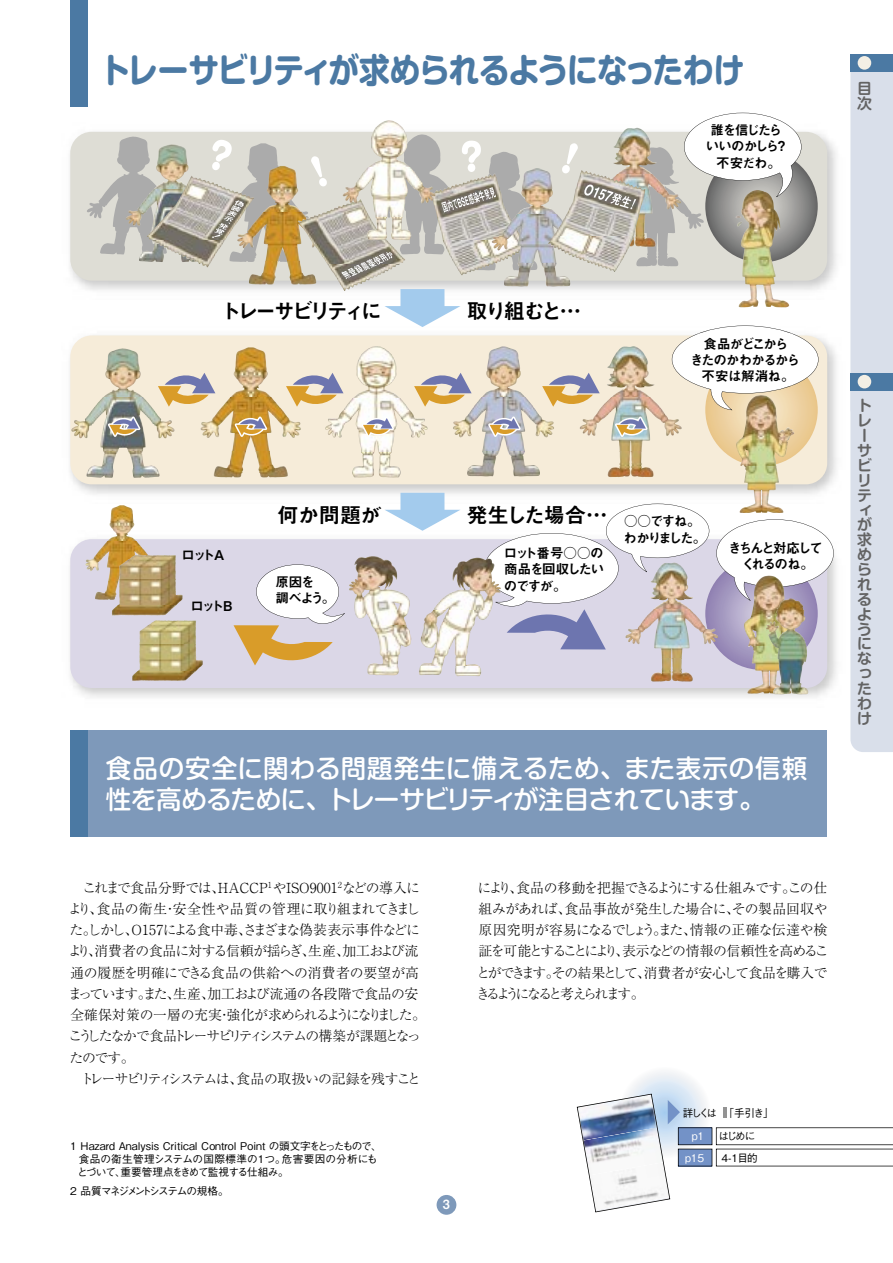
<style>
.page{position:relative;width:893px;height:1263px;background:#fff}
.page>*{position:absolute;margin:0;border:0;box-sizing:border-box;transform-origin:0 0}
.t1{font:700 34.05px "Shin M Go Pro";letter-spacing:-.045em;color:#4b79a3;scale:.9 1}
.t2{font:500 25.5px/30.6px "Shin M Go Pro";color:#fff}
.t3{font:21.3px "Midashi Go Pro MB31";letter-spacing:-.12em;color:#000}
.t4{font:21.3px "Midashi Go Pro MB31";letter-spacing:-.18em;color:#000}
.t5{font:700 14.85px/14.9px "Shin M Go Pro De";color:#636363}
.t6{font:300 13.8px/21.3px "Ryumin Pro";letter-spacing:-.035em;color:#000}
.t7{font:300 13.8px/21.3px "Ryumin Pro";letter-spacing:-.055em;color:#000;text-align:justify}
.t8{font:13.5px/16.2px "Midashi Go Pro MB31";letter-spacing:-.12em;color:#000}
.t9{font:13.5px/16.2px "Midashi Go Pro MB31";letter-spacing:-.15em;color:#000}
.t10{font:13.5px/16.2px "Midashi Go Pro MB31";letter-spacing:-.065em;color:#000;text-align:center}
.t11{font:13.5px/16.2px "Midashi Go Pro MB31";letter-spacing:-.095em;color:#000;text-align:center}
.t12{font:12.75px "Midashi Go Pro MB31";color:#fff}
.t13{font:500 10.65px/12.8px "Gothic BBB Pro";color:#000}
.t14{font:500 10.65px "Gothic BBB Pro";letter-spacing:-.14em;color:#000}
.t15{font:500 10.65px/21.5px "Gothic BBB Pro";color:#fff;text-align:right}
</style>
<div class="page">
<div style="left:70px;top:730px;width:757px;height:107px;background:#7e99ba"></div>
<div style="left:70px;top:730px;width:17px;height:107px;background:#4b79a3"></div>
<img style="left:70px;top:531px;width:767px;height:167px">
<img style="left:70px;top:122px;width:767px;height:168px">
<div style="left:70px;top:539px;width:757px;height:149px;background:#dbd7e7;border-radius:21px"></div>
<div style="left:70px;top:132px;width:757px;height:149px;background:#deddd5;border-radius:21px"></div>
<svg style="left:87px;top:137px;width:85px;height:117px"></svg>
<svg style="left:70px;top:335px;width:757px;height:149px;background:#e6dbc5"></svg>
<svg style="left:705px;top:150px;width:113px;height:112px"></svg>
<svg style="left:705px;top:354px;width:113px;height:112px;background:#ebcd98"></svg>
<svg style="left:705px;top:557px;width:113px;height:113px;background:#a599c0"></svg>
<img style="left:112px;top:555px;width:71px;height:60px">
<img style="left:132px;top:620px;width:71px;height:61px">
<img style="left:375px;top:346px;width:53px;height:132px">
<img style="left:633px;top:346px;width:49px;height:130px">
<img style="left:674px;top:581px;width:44px;height:100px">
<img style="left:172px;top:144px;width:17px;height:32px">
<img style="left:280px;top:262px;width:18px;height:23px">
<img style="left:738px;top:266px;width:51px;height:41px">
<img style="left:740px;top:410px;width:54px;height:103px">
<img style="left:354px;top:556px;width:57px;height:119px">
<img style="left:440px;top:558px;width:44px;height:118px">
<svg style="left:716px;top:519px;width:118px;height:82px"></svg>
<img style="left:747px;top:576px;width:55px;height:118px">
<img style="left:766px;top:598px;width:42px;height:96px">
<img style="left:298px;top:206px;width:107px;height:85px">
<img style="left:147px;top:176px;width:65px;height:92px">
<img style="left:386px;top:120px;width:49px;height:14px">
<img style="left:536px;top:272px;width:47px;height:15px">
<img style="left:550px;top:174px;width:94px;height:98px">
<svg style="left:234px;top:564px;width:111px;height:102px"></svg>
<div style="left:70px;top:0;width:17px;height:106px;background:#4b79a3"></div>
<svg style="left:158px;top:372px;width:57px;height:35px;background:#cdbba4"></svg>
<svg style="left:484px;top:504px;width:225px;height:145px"></svg>
<svg style="left:108px;top:416px;width:32px;height:21px"></svg>
<svg style="left:235px;top:416px;width:32px;height:21px"></svg>
<svg style="left:361px;top:416px;width:33px;height:21px"></svg>
<svg style="left:488px;top:416px;width:33px;height:21px"></svg>
<svg style="left:615px;top:416px;width:32px;height:21px"></svg>
<svg style="left:286px;top:372px;width:57px;height:35px;background:#cdbba4"></svg>
<svg style="left:414px;top:372px;width:58px;height:35px;background:#cebca5"></svg>
<svg style="left:542px;top:372px;width:58px;height:35px;background:#cebca5"></svg>
<svg style="left:618px;top:1066px;width:93px;height:92px"></svg>
<svg style="left:672px;top:326px;width:146px;height:84px"></svg>
<svg style="left:577px;top:1094px;width:316px;height:118px"></svg>
<hr style="left:723px;top:1108px;width:4px;height:10px;background:#939393">
<svg style="left:384px;top:289px;width:76px;height:38px"></svg>
<svg style="left:384px;top:493px;width:76px;height:38px"></svg>
<svg style="left:212px;top:140px;width:115px;height:122px"></svg>
<svg style="left:342px;top:134px;width:208px;height:145px"></svg>
<svg style="left:562px;top:113px;width:239px;height:153px"></svg>
<div style="left:437px;top:1195px;width:19px;height:20px;background:#7e99ba;border-radius:50%"></div>
<div style="left:850px;top:72px;width:43px;height:680px;background:#d9dfea"></div>
<div style="left:850px;top:55px;width:43px;height:17px;background:#4b79a3"></div>
<div style="left:850px;top:373px;width:43px;height:17px;background:#4b79a3"></div>
<div style="left:858px;top:56px;width:13px;height:14px;background:#f3efe5;border-radius:50%"></div>
<div style="left:858px;top:375px;width:13px;height:13px;background:#f3efe5;border-radius:50%"></div>
<h1 class="t1" style="left:100px;top:43px;width:718px">トレーサビリティが求められるようになったわけ</h1>
<p class="t11" style="left:706px;top:120px;width:84px">誰を信じたらいいのかしら？不安だわ。</p>
<p class="t5" style="left:857px;top:79px;width:16px">目次</p>
<h3 class="t4" style="left:220px;top:294px;width:164px">トレーサビリティに</h3>
<p class="t8" style="left:182px;top:545px;width:44px">ロットA</p>
<p class="t8" style="left:190px;top:597px;width:43px">ロットB</p>
<h3 class="t3" style="left:277px;top:497px;width:106px">何か問題が</h3>
<p class="t8" style="left:275px;top:572px;width:61px">原因を<br>調べよう。</p>
<h3 class="t3" style="left:466px;top:294px;width:116px">取り組むと…</h3>
<p class="t10" style="left:690px;top:334px;width:112px">食品がどこから<br>きたのかわかるから不安は解消ね。</p>
<h3 class="t3" style="left:466px;top:497px;width:142px">発生した場合…</h3>
<p class="t8" style="left:504px;top:543px;width:102px;text-align:justify">ロット番号○○の商品を回収したいのですが。</p>
<p class="t9" style="left:623px;top:511px;width:84px">○○ですね。わかりました。</p>
<p class="t9" style="left:728px;top:538px;width:96px;text-align:center">きちんと対応してくれるのね。</p>
<h2 class="t2" style="left:106px;top:750px;width:703px">食品の安全に関わる問題発生に備えるため、また表示の信頼性を高めるために、トレーサビリティが注目されています。</h2>
<p class="t6" style="left:68px;top:876px;width:359px">　これまで食品分野では、HACCP<sup>1</sup>やISO9001<sup>2</sup>などの導入により、食品の衛生・安全性や品質の管理に取り組まれてきました。しかし、O157による食中毒、さまざまな偽装表示事件などにより、消費者の食品に対する信頼が揺らぎ、生産、加工および流通の履歴を明確にできる食品の供給への消費者の要望が高まっています。また、生産、加工および流通の各段階で食品の安全確保対策の一層の充実・強化が求められるようになりました。こうしたなかで食品トレーサビリティシステムの構築が課題となったのです。<br>　トレーサビリティシステムは、食品の取扱いの記録を残すこと</p>
<p class="t7" style="left:476px;top:876px;width:354px">により、食品の移動を把握できるようにする仕組みです。この仕組みがあれば、食品事故が発生した場合に、その製品回収や原因究明が容易になるでしょう。また、情報の正確な伝達や検証を可能とすることにより、表示などの情報の信頼性を高めることができます。その結果として、消費者が安心して食品を購入できるようになると考えられます。</p>
<p class="t13" style="left:683px;top:1105px;width:36px">詳しくは</p>
<p class="t13" style="left:719px;top:1124px;width:41px;line-height:21.5px">はじめに<br>4-1目的</p>
<p class="t13" style="left:723px;top:1105px;width:52px">「手引き」</p>
<p class="t15" style="left:683px;top:1124px;width:23px">ｐ1ｐ15</p>
<p class="t13" style="left:77px;top:1138px;width:306px;text-indent:-7px">1 Hazard Analysis Critical Control Point の頭文字をとったもので、食品の衛生管理システムの国際標準の1つ。危害要因の分析にもとづいて、重要管理点をきめて監視する仕組み。</p>
<p class="t14" style="left:70px;top:1182px;width:160px">2 品質マネジメントシステムの規格。</p>
<p class="t12" style="left:443px;top:1194px;width:9px">3</p>
<p class="t5" style="left:857px;top:396px;width:16px;text-align:justify">トレーサビリティが求められるようになったわけ</p>
</div>
